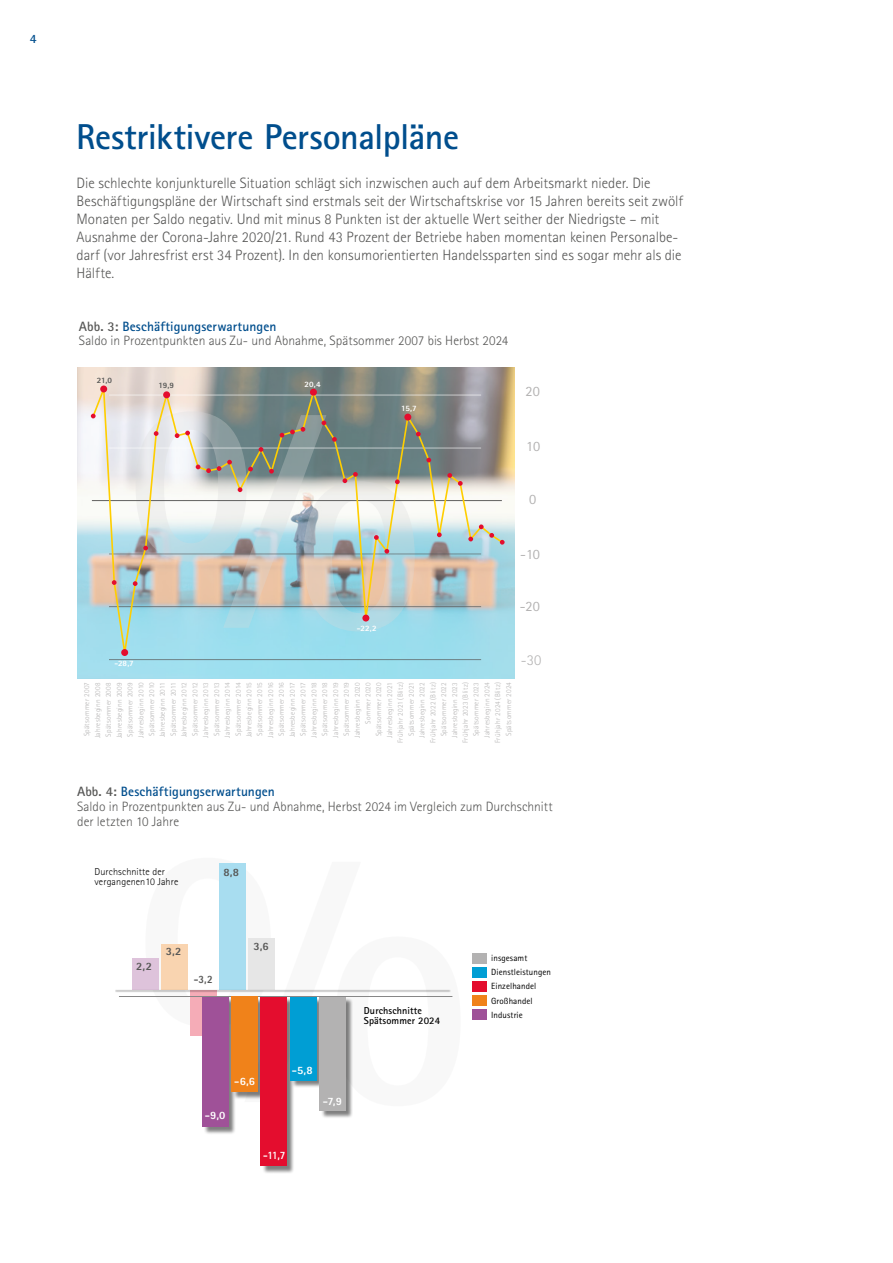
<style>
.page{position:relative;width:893px;height:1263px;background:#fff}
.page>*{position:absolute;margin:0;border:0;box-sizing:border-box;transform-origin:0 0}
.t1{font:800 335.4px "Rotis Sans Serif Pro";color:#dadada}
.t2{font:700 36px "Rotis Sans Serif Pro";letter-spacing:-.01em;color:#004e8d}
.t3{font:300 15px/18px "Rotis Sans Serif Pro";color:#575756}
.t4{font:300 15px "Rotis Sans Serif Pro";color:#b3b2b2}
.t5{font:14.25px "Rotis Sans Serif Pro";color:#b3b2b2}
.t6{font:300 13.5px/15px "Rotis Sans Serif Pro";letter-spacing:.005em;color:#575756}
.t7{font:700 12.75px "Rotis Sans Serif Pro";color:#004e8d}
.t8{font:800 11.25px "Rotis Sans Serif Pro";color:#fff}
.t9{font:800 11.25px "Rotis Sans Serif Pro";color:#575756}
.t10{font:800 11.25px "Rotis Sans Serif Pro";color:#fff;scale:.9 1}
.t11{font:800 11.25px "Rotis Sans Serif Pro";color:#575756;scale:.9 1}
.t12{font:300 10.05px/10.1px "Rotis Sans Serif Pro";letter-spacing:.01em;color:#000}
.t13{font:700 10.05px/10.1px "Rotis Sans Serif Pro";letter-spacing:.01em;color:#000}
.t14{font:9px/14.2px "Rotis Sans Serif Pro";letter-spacing:.01em;color:#000}
.t15{font:800 8.25px "Rotis Sans Serif Pro";letter-spacing:.005em;color:#fff}
.t16{font:800 8.25px "Rotis Sans Serif Pro";color:#575756}
.t17{font:300 7.35px/10.8px "Rotis Sans Serif Pro";letter-spacing:.03em;color:#b3b2b2;text-align:right}
.s1{font-weight:700}
.s2{font-weight:700;color:#004e8d}
</style>
<div class="page">
<img style="left:77px;top:367px;width:437px;height:311px">
<img style="left:91px;top:387px;width:413px;height:267px">
<svg style="left:91px;top:414px;width:5px;height:4px"></svg>
<div style="left:100px;top:385px;width:7px;height:7px;background:#e40d2e;border-radius:50%"></div>
<svg style="left:112px;top:580px;width:5px;height:5px"></svg>
<div style="left:121px;top:649px;width:7px;height:7px;background:#e40d2e;border-radius:50%"></div>
<svg style="left:133px;top:581px;width:5px;height:5px"></svg>
<svg style="left:143px;top:546px;width:5px;height:4px"></svg>
<svg style="left:154px;top:431px;width:5px;height:5px"></svg>
<div style="left:163px;top:391px;width:7px;height:7px;background:#e40d2e;border-radius:50%"></div>
<svg style="left:175px;top:433px;width:4px;height:5px"></svg>
<svg style="left:185px;top:431px;width:5px;height:4px"></svg>
<svg style="left:196px;top:465px;width:4px;height:4px"></svg>
<svg style="left:206px;top:468px;width:5px;height:5px"></svg>
<svg style="left:217px;top:466px;width:4px;height:5px"></svg>
<svg style="left:227px;top:460px;width:5px;height:5px"></svg>
<svg style="left:238px;top:487px;width:4px;height:5px"></svg>
<svg style="left:248px;top:467px;width:5px;height:4px"></svg>
<svg style="left:259px;top:447px;width:4px;height:5px"></svg>
<svg style="left:269px;top:469px;width:5px;height:5px"></svg>
<svg style="left:280px;top:433px;width:4px;height:4px"></svg>
<svg style="left:290px;top:430px;width:5px;height:4px"></svg>
<svg style="left:301px;top:427px;width:4px;height:5px"></svg>
<div style="left:310px;top:389px;width:7px;height:7px;background:#e40d2e;border-radius:50%"></div>
<svg style="left:322px;top:421px;width:4px;height:4px"></svg>
<svg style="left:332px;top:437px;width:5px;height:5px"></svg>
<svg style="left:343px;top:478px;width:4px;height:5px"></svg>
<svg style="left:353px;top:472px;width:5px;height:5px"></svg>
<div style="left:362px;top:615px;width:7px;height:6px;background:#e40d2e;border-radius:50%"></div>
<svg style="left:374px;top:535px;width:5px;height:5px"></svg>
<svg style="left:384px;top:549px;width:5px;height:5px"></svg>
<svg style="left:395px;top:479px;width:5px;height:5px"></svg>
<div style="left:404px;top:414px;width:7px;height:7px;background:#e40d2e;border-radius:50%"></div>
<svg style="left:416px;top:432px;width:5px;height:4px"></svg>
<svg style="left:426px;top:458px;width:5px;height:4px"></svg>
<svg style="left:437px;top:532px;width:5px;height:5px"></svg>
<svg style="left:447px;top:473px;width:5px;height:5px"></svg>
<svg style="left:458px;top:481px;width:5px;height:5px"></svg>
<svg style="left:468px;top:537px;width:5px;height:4px"></svg>
<svg style="left:479px;top:524px;width:15px;height:14px"></svg>
<svg style="left:500px;top:540px;width:5px;height:5px"></svg>
<hr style="left:109px;top:659px;width:372px;height:1px;background:#575756">
<hr style="left:115px;top:989px;width:336px;height:3px;background:#000;opacity:.75">
<hr style="left:119px;top:996px;width:333px;height:1px;background:#878787">
<div style="left:204px;top:998px;width:149px;height:175px;background:#000;opacity:.5"></div>
<div style="left:319px;top:997px;width:26px;height:113px;background:#b3b2b2"></div>
<div style="left:290px;top:997px;width:26px;height:83px;background:#009ed4"></div>
<div style="left:261px;top:997px;width:26px;height:168px;background:#e40d2e"></div>
<div style="left:232px;top:997px;width:26px;height:95px;background:#f0821a"></div>
<div style="left:203px;top:997px;width:26px;height:129px;background:#9f5198"></div>
<div style="left:472px;top:1009px;width:14px;height:10px;background:#9f5198"></div>
<div style="left:472px;top:995px;width:14px;height:10px;background:#f0821a"></div>
<div style="left:472px;top:981px;width:14px;height:10px;background:#e40d2e"></div>
<div style="left:472px;top:953px;width:14px;height:11px;background:#b3b2b2"></div>
<div style="left:472px;top:967px;width:14px;height:10px;background:#009ed4"></div>
<h3 class="t7" style="left:30px;top:30px;width:8px">4</h3>
<h2 class="t2" style="left:76px;top:114px;width:384px">Restriktivere Personalpläne</h2>
<p class="t3" style="left:77px;top:174px;width:608px">Die schlechte konjunkturelle Situation schlägt sich inzwischen auch auf dem Arbeitsmarkt nieder. Die Beschäftigungspläne der Wirtschaft sind erstmals seit der Wirtschaftskrise vor 15 Jahren bereits seit zwölf Monaten per Saldo negativ. Und mit minus 8 Punkten ist der aktuelle Wert seither der Niedrigste – mit Ausnahme der Corona-Jahre 2020/21. Rund 43 Prozent der Betriebe haben momentan keinen Personalbe&shy;darf (vor Jahresfrist erst 34 Prozent). In den konsumorientierten Handelssparten sind es sogar mehr als die Hälfte.</p>
<h3 class="t6" style="left:79px;top:319px;width:431px;line-height:14.4px"><span class="s1">Abb. 3:</span> <span class="s2">Beschäftigungserwartungen<br></span>Saldo in Prozentpunkten aus Zu- und Abnahme, Spätsommer 2007 bis Herbst 2024</h3>
<p class="t16" style="left:159px;top:380px;width:17px">19,9</p>
<p class="t15" style="left:305px;top:379px;width:18px">20,4</p>
<p class="t16" style="left:97px;top:375px;width:17px">21,0</p>
<p class="t15" style="left:401px;top:403px;width:17px">15,7</p>
<h1 class="t1" style="left:126px;top:301px;width:300px">%</h1>
<p class="t15" style="left:357px;top:623px;width:21px">-22,2</p>
<h3 class="t5" style="left:526px;top:383px;width:16px">20</h3>
<h3 class="t5" style="left:526px;top:437px;width:16px">10</h3>
<h3 class="t5" style="left:529px;top:491px;width:9px">0</h3>
<h3 class="t5" style="left:520px;top:545px;width:21px">-10</h3>
<h3 class="t5" style="left:520px;top:598px;width:22px">-20</h3>
<p class="t15" style="left:114px;top:658px;width:21px">-28,7</p>
<h3 class="t4" style="left:521px;top:651px;width:22px">-30</h3>
<p class="t17" style="left:81px;top:743px;width:62px;rotate:-90deg">Spätsommer 2007<br>Jahresbeginn 2008<br>Spätsommer 2008<br>Jahresbeginn 2009<br>Spätsommer 2009<br>Jahresbeginn 2010<br>Spätsommer 2010<br>Jahresbeginn 2011<br>Spätsommer 2011<br>Jahresbeginn 2012<br>Spätsommer 2012<br>Jahresbeginn 2013<br>Spätsommer 2013<br>Jahresbeginn 2014<br>Spätsommer 2014<br>Jahresbeginn 2015<br>Spätsommer 2015<br>Jahresbeginn 2016<br>Spätsommer 2016<br>Jahresbeginn 2017<br>Spätsommer 2017<br>Jahresbeginn 2018<br>Spätsommer 2018<br>Jahresbeginn 2019<br>Spätsommer 2019<br>Jahresbeginn 2020<br>Sommer 2020<br>Spätsommer 2020<br>Jahresbeginn 2021<br>Frühjahr 2021 (Blitz)<br>Spätsommer 2021<br>Jahresbeginn 2022<br>Frühjahr 2022 (Blitz)<br>Spätsommer 2022<br>Jahresbeginn 2023<br>Frühjahr 2023 (Blitz)<br>Spätsommer 2023<br>Jahresbeginn 2024<br>Frühjahr 2024 (Blitz)<br>Spätsommer 2024</p>
<h3 class="t6" style="left:77px;top:784px;width:477px"><span class="s1">Abb. 4:</span> <span class="s2">Beschäftigungserwartungen<br></span>Saldo in Prozentpunkten aus Zu- und Abnahme, Herbst 2024 im Vergleich zum Durchschnitt der letzten 10 Jahre</h3>
<h3 class="t12" style="left:95px;top:866px;width:85px">Durchschnitte der vergangenen10 Jahre</h3>
<h3 class="t9" style="left:223px;top:865px;width:17px">8,8</h3>
<h3 class="t9" style="left:136px;top:959px;width:17px">2,2</h3>
<h3 class="t9" style="left:166px;top:944px;width:17px">3,2</h3>
<h3 class="t11" style="left:194px;top:972px;width:23px">-3,2</h3>
<h3 class="t9" style="left:254px;top:939px;width:17px">3,6</h3>
<h3 class="t13" style="left:364px;top:1005px;width:78px">Durchschnitte<br>Spätsommer 2024</h3>
<p class="t14" style="left:491px;top:951px;width:38px">insgesamt</p>
<p class="t14" style="left:491px;top:979px;width:47px">Einzelhandel<br>Großhandel<br>Industrie</p>
<p class="t14" style="left:491px;top:965px;width:61px">Dienstleistungen</p>
<h3 class="t8" style="left:292px;top:1063px;width:22px">-5,8</h3>
<h3 class="t8" style="left:234px;top:1074px;width:22px">-6,6</h3>
<h3 class="t8" style="left:323px;top:1094px;width:21px">-7,9</h3>
<h3 class="t8" style="left:205px;top:1107px;width:22px">-9,0</h3>
<h3 class="t10" style="left:263px;top:1148px;width:26px">-11,7</h3>
</div>
